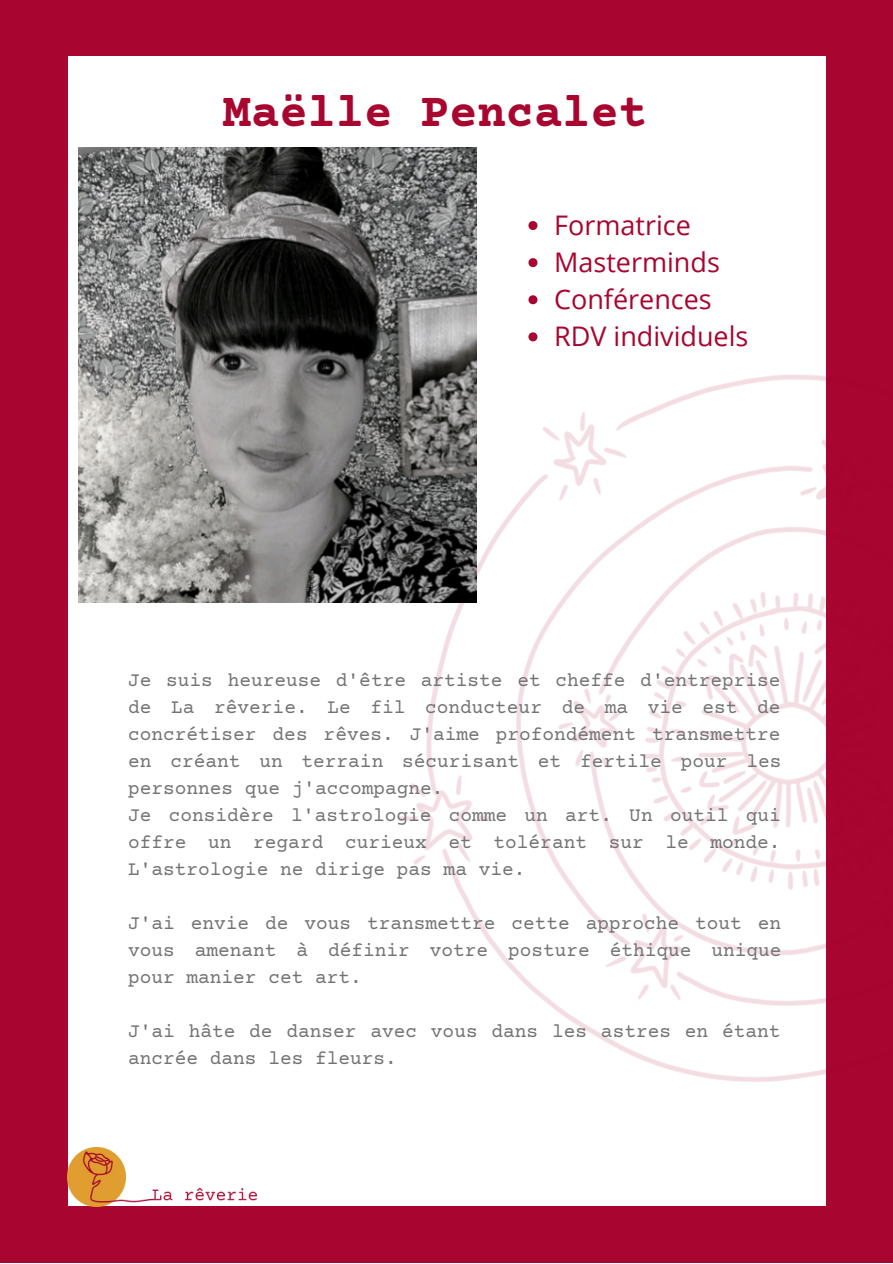
<style>
.page{position:relative;width:893px;height:1264px;background:#fff}
.page>*{position:absolute;margin:0;border:0;box-sizing:border-box;transform-origin:0 0}
.t1{font:700 47.25px "Courier Prime";color:#a8052f}
.t2{font:27px "Open Sans";color:#a8052f}
.t3{font:19.5px/27px "Courier Prime";color:#737373;text-align:justify}
</style>
<div class="page">
<div style="left:0;top:0;width:892px;height:1262px;background:#a80530"></div>
<div style="left:68px;top:57px;width:757px;height:1149px;background:#fff"></div>
<img style="left:68px;top:1147px;width:60px;height:59px">
<img style="left:128px;top:277px;width:698px;height:929px">
<img style="left:78px;top:147px;width:398px;height:455px">
<svg style="left:528px;top:221px;width:9px;height:9px"></svg>
<svg style="left:528px;top:258px;width:9px;height:9px"></svg>
<svg style="left:528px;top:295px;width:9px;height:9px"></svg>
<svg style="left:528px;top:332px;width:9px;height:9px"></svg>
<p class="t1" style="left:223px;top:89px;width:426px">Maëlle Pencalet</p>
<p class="t2" style="left:554px;top:206px;width:138px">Formatrice</p>
<p class="t2" style="left:554px;top:243px;width:167px">Masterminds</p>
<p class="t2" style="left:554px;top:280px;width:159px">Conférences</p>
<p class="t2" style="left:554px;top:317px;width:196px">RDV individuels</p>
<p class="t3" style="left:128px;top:668px;width:654px">Je suis heureuse d'être artiste et cheffe d'entreprise de La rêverie. Le fil conducteur de ma vie est de concrétiser des rêves. J'aime profondément transmettre en créant un terrain sécurisant et fertile pour les personnes que j'accompagne.</p>
<p class="t3" style="left:128px;top:802px;width:654px">Je considère l'astrologie comme un art. Un outil qui offre un regard curieux et tolérant sur le monde.<br>L'astrologie ne dirige pas ma vie.</p>
<p class="t3" style="left:128px;top:910px;width:654px">J'ai envie de vous transmettre cette approche tout en vous amenant à définir votre posture éthique unique pour manier cet art.</p>
<p class="t3" style="left:128px;top:1018px;width:654px">J'ai hâte de danser avec vous dans les astres en étant ancrée dans les fleurs.</p>
</div>
